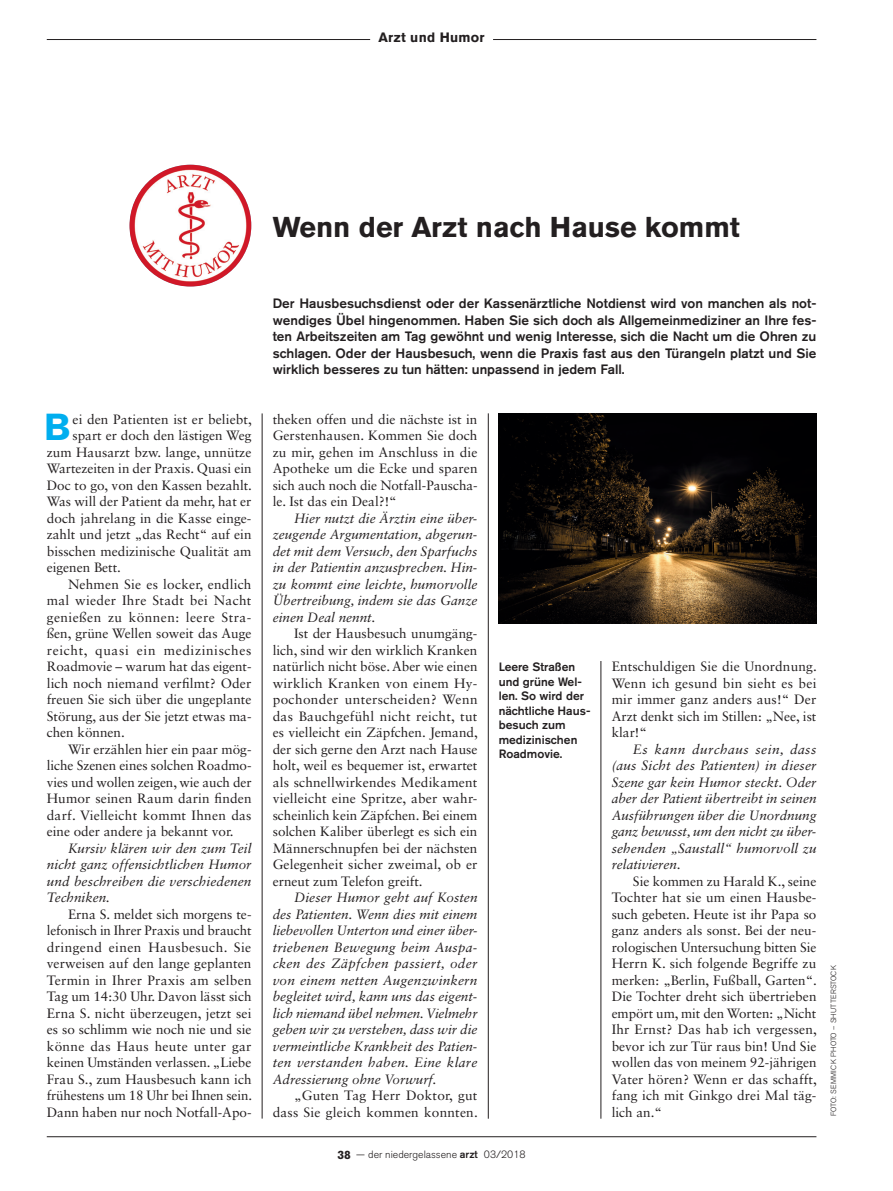
<style>
.page{position:relative;width:893px;height:1191px;background:#fff}
.page>*{position:absolute;margin:0;border:0;box-sizing:border-box;transform-origin:0 0}
.Fließtext_mit_Initia{font:700 37.35px "Akzidenz Grotesk BQ";color:#00aeef}
.Head_19_pt{font:700 28.5px "Akzidenz Grotesk BQ";color:#231f20}
.FLIESSTEXT_mit_Einzu{font:13.5px/16.5px "Sabon LT Std";color:#231f20;text-align:justify}
.FLIESSTEXT_mit_Einzu-2{font:italic 13.5px/16.5px "Sabon LT Std";color:#231f20;text-align:justify}
.Einleitungstext{font:500 13.5px/16.5px "Akzidenz Grotesk BQ";color:#231f20;text-align:justify}
.Fließtext_mit_Initia-2{font:13.5px "Sabon LT Std";color:#231f20}
.t1{font:700 13.5px "Akzidenz Grotesk BQ";letter-spacing:.02em;color:#231f20}
.Maginalspalte_BU{font:500 12px/14.4px "Akzidenz Grotesk BQ";color:#231f20}
.t2{font:700 12px "Akzidenz Grotesk BQ";color:#231f20}
.t3{font:300 10.5px "Akzidenz Grotesk BQ";color:#231f20}
.Bildquelle{font:300 7.5px "Akzidenz Grotesk BQ";letter-spacing:.03em;color:#231f20}
.s1{font-weight:500}
</style>
<div class="page">
<hr style="left:47px;top:1136px;width:769px;height:1px;background:#231f20">
<hr style="left:47px;top:39px;width:769px;height:1px;background:#231f20">
<div style="left:370px;top:29px;width:123px;height:14px;background:#fff"></div>
<img style="left:129px;top:165px;width:122px;height:121px;border-radius:61px">
<hr style="left:601px;top:661px;width:1px;height:457px;background:#231f20">
<hr style="left:262px;top:413px;width:1px;height:705px;background:#231f20">
<hr style="left:488px;top:413px;width:1px;height:705px;background:#231f20">
<img style="left:499px;top:413px;width:317px;height:210px">
<p class="t1" style="left:378px;top:30px;width:108px">Arzt und Humor</p>
<p class="Head_19_pt" style="left:273px;top:210px;width:469px">Wenn der Arzt nach Hause kommt</p>
<p class="Fließtext_mit_Initia" style="left:44px;top:405px;width:28px">B</p>
<p class="Fließtext_mit_Initia-2" style="left:72px;top:411px;width:181px">ei den Patienten ist er beliebt,</p>
<p class="Fließtext_mit_Initia-2" style="left:72px;top:427px;width:180px">spart er doch den lästigen Weg</p>
<p class="Fließtext_mit_Initia-2" style="left:47px;top:444px;width:206px">zum Hausarzt bzw. lange, unnütze</p>
<p class="Fließtext_mit_Initia-2" style="left:47px;top:460px;width:206px">Wartezeiten in der Praxis. Quasi ein</p>
<p class="Fließtext_mit_Initia-2" style="left:47px;top:477px;width:207px">Doc to go, von den Kassen bezahlt.</p>
<p class="Fließtext_mit_Initia-2" style="left:47px;top:493px;width:206px">Was will der Patient da mehr, hat er</p>
<p class="Fließtext_mit_Initia-2" style="left:47px;top:510px;width:206px">doch jahrelang in die Kasse einge-</p>
<p class="Fließtext_mit_Initia-2" style="left:47px;top:526px;width:206px">zahlt und jetzt „das Recht“ auf ein</p>
<p class="Fließtext_mit_Initia-2" style="left:47px;top:543px;width:206px">bisschen medizinische Qualität am</p>
<p class="Fließtext_mit_Initia-2" style="left:47px;top:559px;width:76px">eigenen Bett.</p>
<p class="FLIESSTEXT_mit_Einzu" style="left:47px;top:575px;width:206px;text-indent:21px">Nehmen Sie es locker, endlich mal wieder Ihre Stadt bei Nacht genießen zu können: leere Stra&shy;ßen, grüne Wellen soweit das Auge reicht, quasi ein medizinisches Roadmovie – warum hat das eigent&shy;lich noch niemand verfilmt? Oder freuen Sie sich über die ungeplante Störung, aus der Sie jetzt etwas ma&shy;chen können.</p>
<p class="FLIESSTEXT_mit_Einzu" style="left:47px;top:740px;width:206px;text-indent:21px">Wir erzählen hier ein paar mög&shy;liche Szenen eines solchen Roadmo&shy;vies und wollen zeigen, wie auch der Humor seinen Raum darin finden darf. Vielleicht kommt Ihnen das eine oder andere ja bekannt vor.</p>
<p class="FLIESSTEXT_mit_Einzu-2" style="left:47px;top:840px;width:206px;text-indent:21px">Kursiv klären wir den zum Teil nicht ganz offensichtlichen Humor und beschreiben die verschiedenen Techniken.</p>
<p class="FLIESSTEXT_mit_Einzu" style="left:47px;top:905px;width:207px;text-indent:21px">Erna S. meldet sich morgens te&shy;lefonisch in Ihrer Praxis und braucht dringend einen Hausbesuch. Sie verweisen auf den lange geplanten Termin in Ihrer Praxis am selben Tag um 14:30 Uhr. Davon lässt sich Erna S. nicht überzeugen, jetzt sei es so schlimm wie noch nie und sie könne das Haus heute unter gar keinen Umständen verlassen. „Liebe Frau S., zum Hausbesuch kann ich frühestens um 18 Uhr bei Ihnen sein.<br>Dann haben nur noch Notfall-Apo-</p>
<p class="Einleitungstext" style="left:273px;top:295px;width:545px">Der Hausbesuchsdienst oder der Kassenärztliche Notdienst wird von manchen als not&shy;wendiges Übel hingenommen. Haben Sie sich doch als Allgemeinmediziner an Ihre fes&shy;ten Arbeitszeiten am Tag gewöhnt und wenig Interesse, sich die Nacht um die Ohren zu schlagen. Oder der Hausbesuch, wenn die Praxis fast aus den Türangeln platzt und Sie wirklich besseres zu tun hätten: unpassend in jedem Fall.</p>
<p class="FLIESSTEXT_mit_Einzu" style="left:273px;top:410px;width:206px">theken offen und die nächste ist in Gerstenhausen. Kommen Sie doch zu mir, gehen im Anschluss in die Apotheke um die Ecke und sparen sich auch noch die Notfall-Pauscha&shy;le. Ist das ein Deal?!“</p>
<p class="FLIESSTEXT_mit_Einzu-2" style="left:273px;top:510px;width:206px;text-indent:21px">Hier nutzt die Ärztin eine über&shy;zeugende Argumentation, abgerun&shy;det mit dem Versuch, den Sparfuchs in der Patientin anzusprechen. Hin&shy;zu kommt eine leichte, humorvolle Übertreibung, indem sie das Ganze einen Deal nennt.</p>
<p class="FLIESSTEXT_mit_Einzu" style="left:273px;top:625px;width:207px;text-indent:21px">Ist der Hausbesuch unumgäng&shy;lich, sind wir den wirklich Kranken natürlich nicht böse. Aber wie einen wirklich Kranken von einem Hy&shy;pochonder unterscheiden? Wenn das Bauchgefühl nicht reicht, tut es vielleicht ein Zäpfchen. Jemand, der sich gerne den Arzt nach Hause holt, weil es bequemer ist, erwartet als schnellwirkendes Medikament vielleicht eine Spritze, aber wahr&shy;scheinlich kein Zäpfchen. Bei einem solchen Kaliber überlegt es sich ein Männerschnupfen bei der nächsten Gelegenheit sicher zweimal, ob er erneut zum Telefon greift.</p>
<p class="FLIESSTEXT_mit_Einzu-2" style="left:273px;top:889px;width:206px;text-indent:21px">Dieser Humor geht auf Kosten des Patienten. Wenn dies mit einem liebevollen Unterton und einer über&shy;triebenen Bewegung beim Auspa&shy;cken des Zäpfchen passiert, oder von einem netten Augenzwinkern begleitet wird, kann uns das eigent&shy;lich niemand übel nehmen. Vielmehr geben wir zu verstehen, dass wir die vermeintliche Krankheit des Patien&shy;ten verstanden haben. Eine klare Adressierung ohne Vorwurf.</p>
<p class="FLIESSTEXT_mit_Einzu" style="left:273px;top:1087px;width:207px;text-align:right">„Guten Tag Herr Doktor, gut dass Sie gleich kommen konnten.</p>
<p class="Maginalspalte_BU" style="left:499px;top:659px;width:93px">Leere Straßen und grüne Wel&shy;len. So wird der nächtliche Haus&shy;besuch zum medizinischen<br>Roadmovie.</p>
<p class="t2" style="left:337px;top:1147px;width:15px">38</p>
<p class="t3" style="left:356px;top:1148px;width:171px">— der niedergelassene <span class="s1">arzt</span> 03/2018</p>
<p class="FLIESSTEXT_mit_Einzu" style="left:612px;top:658px;width:207px">Entschuldigen Sie die Unordnung.<br>Wenn ich gesund bin sieht es bei mir immer ganz anders aus!“ Der Arzt denkt sich im Stillen: „Nee, ist klar!“</p>
<p class="FLIESSTEXT_mit_Einzu-2" style="left:612px;top:741px;width:206px;text-indent:21px">Es kann durchaus sein, dass (aus Sicht des Patienten) in dieser Szene gar kein Humor steckt. Oder aber der Patient übertreibt in seinen Ausführungen über die Unordnung ganz bewusst, um den nicht zu über&shy;sehenden „Saustall“ humorvoll zu relativieren.</p>
<p class="FLIESSTEXT_mit_Einzu" style="left:612px;top:872px;width:207px;text-indent:21px">Sie kommen zu Harald K., seine Tochter hat sie um einen Hausbe&shy;such gebeten. Heute ist ihr Papa so ganz anders als sonst. Bei der neu&shy;rologischen Untersuchung bitten Sie Herrn K. sich folgende Begriffe zu merken: „Berlin, Fußball, Garten“.<br>Die Tochter dreht sich übertrieben empört um, mit den Worten: „Nicht Ihr Ernst? Das hab ich vergessen, bevor ich zur Tür raus bin! Und Sie wollen das von meinem 92-jährigen Vater hören? Wenn er das schafft, fang ich mit Ginkgo drei Mal täg&shy;lich an.“</p>
<p class="Bildquelle" style="left:829px;top:1116px;width:153px;rotate:-90deg">FOTO: SEMMICK PHOTO – SHUTTERSTOCK</p>
</div>
